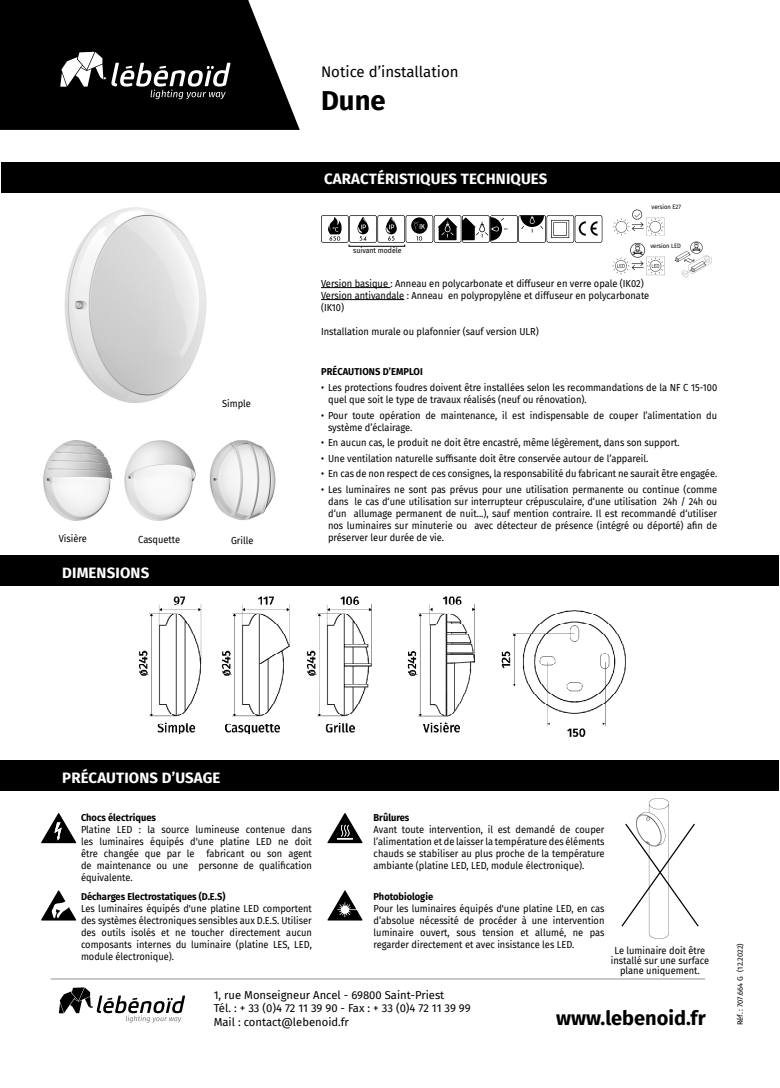
<style>
.page{position:relative;width:780px;height:1088px;background:#fff}
.page>*{position:absolute;margin:0;border:0;box-sizing:border-box;transform-origin:0 0}
.t1{font:700 27.5px "Fira Sans";color:#000}
.t2{font:700 20px "Fira Sans";color:#000}
.t3{font:700 15px "Fira Sans";letter-spacing:.01em;color:#fff}
.t4{font:15px "Fira Sans";color:#000}
.t5{font:11.25px/13.5px "Fira Sans";color:#000}
.t6{font:10px/12px "Fira Sans";color:#000;text-align:justify;scale:.93 1}
.t7{font:700 10px "Fira Sans";color:#000;scale:.93 1}
.t8{font:7.5px "Fira Sans";color:#000}
.t9{font:7.5px "Fira Sans";color:#000;scale:.93 1}
.t10{font:6.25px "Fira Sans";color:#000;scale:.93 1}
</style>
<div class="page">
<svg style="left:0;top:0;width:300px;height:130px;background:#1b1b1b"></svg>
<svg style="left:60px;top:52px;width:170px;height:47px"></svg>
<img style="left:674px;top:241px;width:38px;height:37px">
<img style="left:64px;top:207px;width:143px;height:196px">
<div style="left:1px;top:163px;width:778px;height:30px;background:#000"></div>
<div style="left:0;top:555px;width:778px;height:31px;background:#000"></div>
<div style="left:0;top:760px;width:778px;height:30px;background:#000"></div>
<svg style="left:41px;top:813px;width:35px;height:30px"></svg>
<svg style="left:41px;top:890px;width:35px;height:30px"></svg>
<svg style="left:327px;top:813px;width:35px;height:30px"></svg>
<svg style="left:327px;top:890px;width:35px;height:30px"></svg>
<img style="left:636px;top:798px;width:32px;height:141px">
<svg style="left:621px;top:822px;width:78px;height:106px"></svg>
<img style="left:138px;top:596px;width:487px;height:141px">
<hr style="left:51px;top:979px;width:654px;height:1px;background:#949494">
<svg style="left:59px;top:987px;width:126px;height:35px"></svg>
<img style="left:43px;top:440px;width:70px;height:80px">
<img style="left:124px;top:440px;width:72px;height:80px">
<img style="left:209px;top:440px;width:67px;height:80px">
<img style="left:613px;top:209px;width:52px;height:27px">
<img style="left:612px;top:242px;width:53px;height:34px">
<div style="left:348px;top:244px;width:57px;height:3px;border:1px solid #000"></div>
<hr style="left:321px;top:287px;width:69px;height:1px;background:#000">
<hr style="left:321px;top:299px;width:83px;height:1px;background:#000">
<svg style="left:321px;top:215px;width:281px;height:28px"></svg>
<p class="t6" style="left:222px;top:397px;width:33px">Simple</p>
<p class="t6" style="left:59px;top:532px;width:32px">Visière</p>
<p class="t6" style="left:138px;top:533px;width:47px">Casquette</p>
<p class="t6" style="left:231px;top:534px;width:26px">Grille</p>
<h3 class="t3" style="left:62px;top:560px;width:89px">DIMENSIONS</h3>
<h3 class="t4" style="left:321px;top:60px;width:139px">Notice d’installation</h3>
<h1 class="t1" style="left:321px;top:77px;width:66px">Dune</h1>
<h3 class="t3" style="left:324px;top:166px;width:225px">CARACTÉRISTIQUES TECHNIQUES</h3>
<p class="t10" style="left:651px;top:202px;width:33px">version E27</p>
<p class="t10" style="left:650px;top:241px;width:34px">version LED</p>
<p class="t9" style="left:353px;top:245px;width:54px">suivant modèle</p>
<p class="t6" style="left:321px;top:277px;width:354px;text-align:left">Version basique : Anneau en polycarbonate et diffuseur en verre opale (IK02)<br>Version antivandale : Anneau en polypropylène et diffuseur en polycarbonate (IK10)</p>
<p class="t6" style="left:321px;top:325px;width:236px">Installation murale ou plafonnier (sauf version ULR)</p>
<p class="t7" style="left:321px;top:363px;width:111px">PRÉCAUTIONS D’EMPLOI</p>
<p class="t6" style="left:328px;top:381px;width:420px;text-indent:-7px">• Les protections foudres doivent être installées selon les recommandations de la NF C 15-100 quel que soit le type de travaux réalisés (neuf ou rénovation).</p>
<p class="t6" style="left:328px;top:409px;width:420px;text-indent:-7px">• Pour toute opération de maintenance, il est indispensable de couper l’alimentation du système d’éclairage.</p>
<p class="t6" style="left:321px;top:436px;width:387px">• En aucun cas, le produit ne doit être encastré, même légèrement, dans son support.</p>
<p class="t6" style="left:321px;top:452px;width:353px">• Une ventilation naturelle suffisante doit être conservée autour de l’appareil.</p>
<p class="t6" style="left:321px;top:467px;width:427px">• En cas de non respect de ces consignes, la responsabilité du fabricant ne saurait être engagée.</p>
<p class="t6" style="left:328px;top:483px;width:420px;text-indent:-7px">• Les luminaires ne sont pas prévus pour une utilisation permanente ou continue (comme dans le cas d‘une utilisation sur interrupteur crépusculaire, d‘une utilisation 24h / 24h ou d‘un allumage permanent de nuit...), sauf mention contraire. Il est recommandé d‘utiliser nos luminaires sur minuterie ou avec détecteur de présence (intégré ou déporté) afin de préserver leur durée de vie.</p>
<h3 class="t3" style="left:62px;top:765px;width:160px">PRÉCAUTIONS D’USAGE</h3>
<p class="t7" style="left:81px;top:809px;width:82px">Chocs électriques</p>
<p class="t6" style="left:81px;top:823px;width:250px">Platine LED : la source lumineuse contenue dans les luminaires équipés d'une platine LED ne doit être changée que par le fabricant ou son agent de maintenance ou une personne de qualification équivalente.</p>
<p class="t7" style="left:81px;top:888px;width:157px">Décharges Electrostatiques (D.E.S)</p>
<p class="t6" style="left:81px;top:902px;width:250px">Les luminaires équipés d'une platine LED comportent des systèmes électroniques sensibles aux D.E.S. Utiliser des outils isolés et ne toucher directement aucun composants internes du luminaire (platine LES, LED, module électronique).</p>
<p class="t7" style="left:373px;top:809px;width:40px">Brûlures</p>
<p class="t6" style="left:373px;top:823px;width:250px">Avant toute intervention, il est demandé de couper l’alimentation et de laisser la température des éléments chauds se stabiliser au plus proche de la température ambiante (platine LED, LED, module électronique).</p>
<p class="t7" style="left:373px;top:888px;width:66px">Photobiologie</p>
<p class="t6" style="left:373px;top:902px;width:250px">Pour les luminaires équipés d'une platine LED, en cas d’absolue nécessité de procéder à une intervention luminaire ouvert, sous tension et allumé, ne pas regarder directement et avec insistance les LED.</p>
<p class="t6" style="left:610px;top:945px;width:107px;line-height:10px;text-align:center">Le luminaire doit être installé sur une surface plane uniquement.</p>
<p class="t5" style="left:214px;top:987px;width:258px">1, rue Monseigneur Ancel - 69800 Saint-Priest<br>Tél. : + 33 (0)4 72 11 39 90 - Fax : + 33 (0)4 72 11 39 99<br>Mail : contact@lebenoid.fr</p>
<h2 class="t2" style="left:556px;top:1001px;width:151px">www.lebenoid.fr</h2>
<p class="t8" style="left:734px;top:1025px;width:83px;rotate:-90deg">Réf. : 707.664 G (12.2022)</p>
</div>
